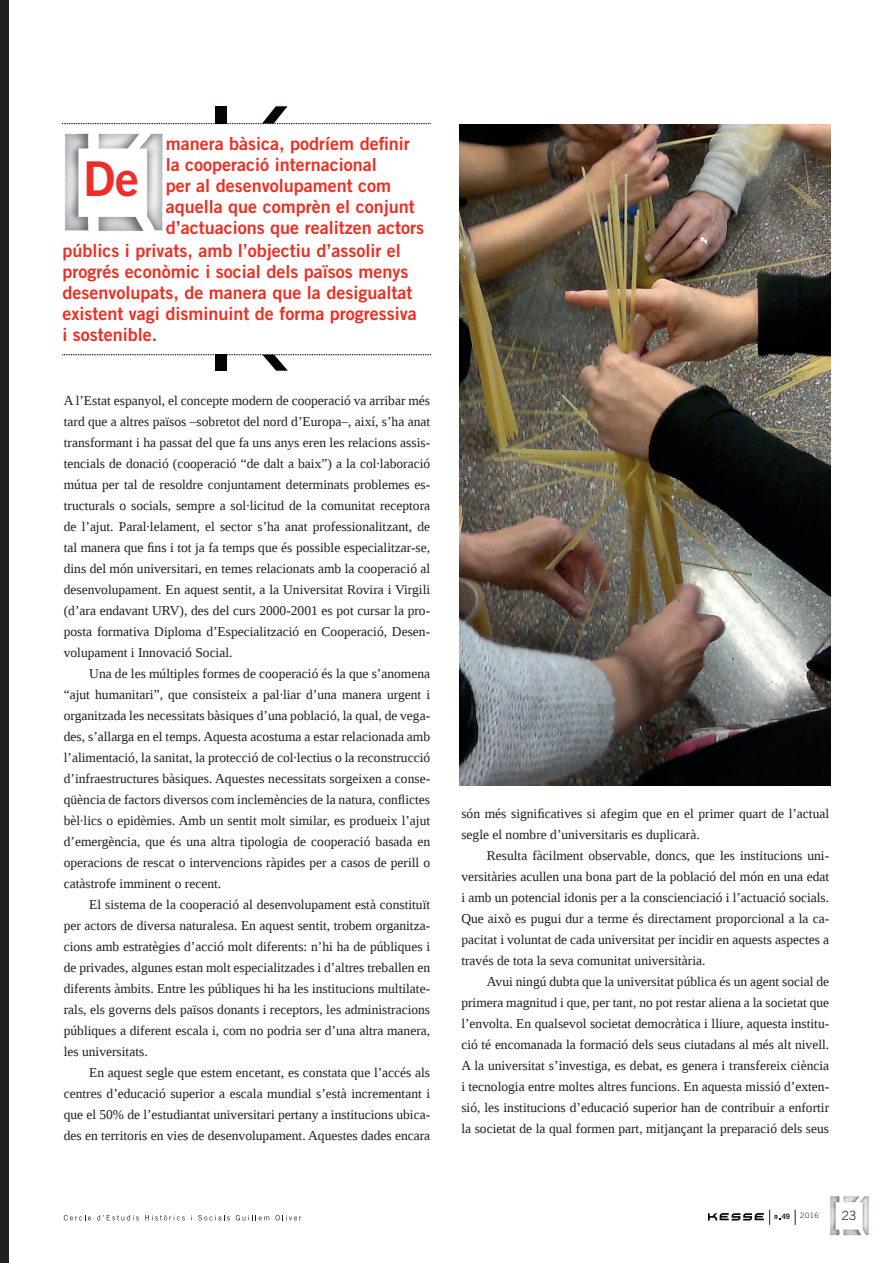
<style>
.page{position:relative;width:893px;height:1263px;background:#fff}
.page>*{position:absolute;margin:0;border:0;box-sizing:border-box;transform-origin:0 0}
.t1{font:48px "Trade Gothic LT Std Bd 2";color:#ee2d28}
.t2{font:18px/21px "Trade Gothic LT Std Bd 2";color:#ee2e22}
.t3{font:13.5px/21px "Liberation Serif";color:#231f20;text-align:justify}
.t4{font:300 12.75px "Trade Gothic LT Std";color:#231f20}
.t5{font:300 7.5px "Trade Gothic LT Std";color:#231f20}
.t6{font:700 7.5px "Trade Gothic LT Std";color:#231f20}
</style>
<div class="page">
<svg style="left:708px;top:1210px;width:72px;height:15px"></svg>
<svg style="left:795px;top:1210px;width:1px;height:15px"></svg>
<svg style="left:64px;top:1215px;width:27px;height:5px"></svg>
<svg style="left:97px;top:1215px;width:42px;height:5px"></svg>
<svg style="left:145px;top:1215px;width:40px;height:5px"></svg>
<svg style="left:198px;top:1215px;width:32px;height:5px"></svg>
<svg style="left:236px;top:1215px;width:33px;height:5px"></svg>
<svg style="left:276px;top:1215px;width:25px;height:5px"></svg>
<img style="left:830px;top:1196px;width:39px;height:40px">
<div style="left:0;top:0;width:9px;height:1263px;background:#231f20"></div>
<img style="left:65px;top:133px;width:98px;height:98px">
<svg style="left:62px;top:354px;width:369px;height:17px"></svg>
<svg style="left:62px;top:106px;width:369px;height:18px"></svg>
<img style="left:460px;top:125px;width:371px;height:660px">
<h1 class="t1" style="left:83px;top:149px;width:58px">De</h1>
<h2 class="t2" style="left:166px;top:133px;width:260px">manera bàsica, podríem definir la cooperació internacional<br>per al desenvolupament com aquella que comprèn el conjunt d’actuacions que realitzen actors</h2>
<h2 class="t2" style="left:62px;top:240px;width:356px">públics i privats, amb l’objectiu d’assolir el progrés econòmic i social dels països menys desenvolupats, de manera que la desigualtat existent vagi disminuint de forma progressiva i sostenible.</h2>
<p class="t3" style="left:64px;top:390px;width:368px">A l’Estat espanyol, el concepte modern de cooperació va arribar més tard que a altres països –sobretot del nord d’Europa–, així, s’ha anat transformant i ha passat del que fa uns anys eren les relacions assis&shy;tencials de donació (cooperació “de dalt a baix”) a la col·laboració mútua per tal de resoldre conjuntament determinats problemes es&shy;tructurals o socials, sempre a sol·licitud de la comunitat receptora de l’ajut. Paral·lelament, el sector s’ha anat professionalitzant, de tal manera que fins i tot ja fa temps que és possible especialitzar-se, dins del món universitari, en temes relacionats amb la cooperació al desenvolupament. En aquest sentit, a la Universitat Rovira i Virgili (d’ara endavant URV), des del curs 2000-2001 es pot cursar la pro&shy;posta formativa Diploma d’Especialització en Cooperació, Desen&shy;volupament i Innovació Social.</p>
<p class="t3" style="left:64px;top:663px;width:368px;text-indent:26px">Una de les múltiples formes de cooperació és la que s’anomena “ajut humanitari”, que consisteix a pal·liar d’una manera urgent i organitzada les necessitats bàsiques d’una població, la qual, de vega&shy;des, s’allarga en el temps. Aquesta acostuma a estar relacionada amb l’alimentació, la sanitat, la protecció de col·lectius o la reconstrucció d’infraestructures bàsiques. Aquestes necessitats sorgeixen a conse&shy;qüència de factors diversos com inclemències de la natura, conflictes bèl·lics o epidèmies. Amb un sentit molt similar, es produeix l’ajut d’emergència, que és una altra tipologia de cooperació basada en operacions de rescat o intervencions ràpides per a casos de perill o catàstrofe imminent o recent.</p>
<p class="t3" style="left:64px;top:894px;width:368px;text-indent:26px">El sistema de la cooperació al desenvolupament està constituït per actors de diversa naturalesa. En aquest sentit, trobem organitza&shy;cions amb estratègies d’acció molt diferents: n’hi ha de públiques i de privades, algunes estan molt especialitzades i d’altres treballen en diferents àmbits. Entre les públiques hi ha les institucions multilate&shy;rals, els governs dels països donants i receptors, les administracions públiques a diferent escala i, com no podria ser d’una altra manera, les universitats.</p>
<p class="t3" style="left:64px;top:1062px;width:368px;text-indent:26px">En aquest segle que estem encetant, es constata que l’accés als centres d’educació superior a escala mundial s’està incrementant i que el 50% de l’estudiantat universitari pertany a institucions ubica&shy;des en territoris en vies de desenvolupament. Aquestes dades encara</p>
<p class="t3" style="left:461px;top:802px;width:369px">són més significatives si afegim que en el primer quart de l’actual segle el nombre d’universitaris es duplicarà.</p>
<p class="t3" style="left:461px;top:844px;width:369px;text-indent:26px">Resulta fàcilment observable, doncs, que les institucions uni&shy;versitàries acullen una bona part de la població del món en una edat i amb un potencial idonis per a la conscienciació i l’actuació socials.<br>Que això es pugui dur a terme és directament proporcional a la ca&shy;pacitat i voluntat de cada universitat per incidir en aquests aspectes a través de tota la seva comunitat universitària.</p>
<p class="t3" style="left:461px;top:970px;width:369px;text-indent:26px">Avui ningú dubta que la universitat pública és un agent social de primera magnitud i que, per tant, no pot restar aliena a la societat que l’envolta. En qualsevol societat democràtica i lliure, aquesta institu&shy;ció té encomanada la formació dels seus ciutadans al més alt nivell.<br>A la universitat s’investiga, es debat, es genera i transfereix ciència i tecnologia entre moltes altres funcions. En aquesta missió d’exten&shy;sió, les institucions d’educació superior han de contribuir a enfortir la societat de la qual formen part, mitjançant la preparació dels seus</p>
<p class="t6" style="left:782px;top:1212px;width:10px">49</p>
<p class="t5" style="left:800px;top:1211px;width:20px">2016</p>
<p class="t4" style="left:842px;top:1208px;width:16px">23</p>
</div>
